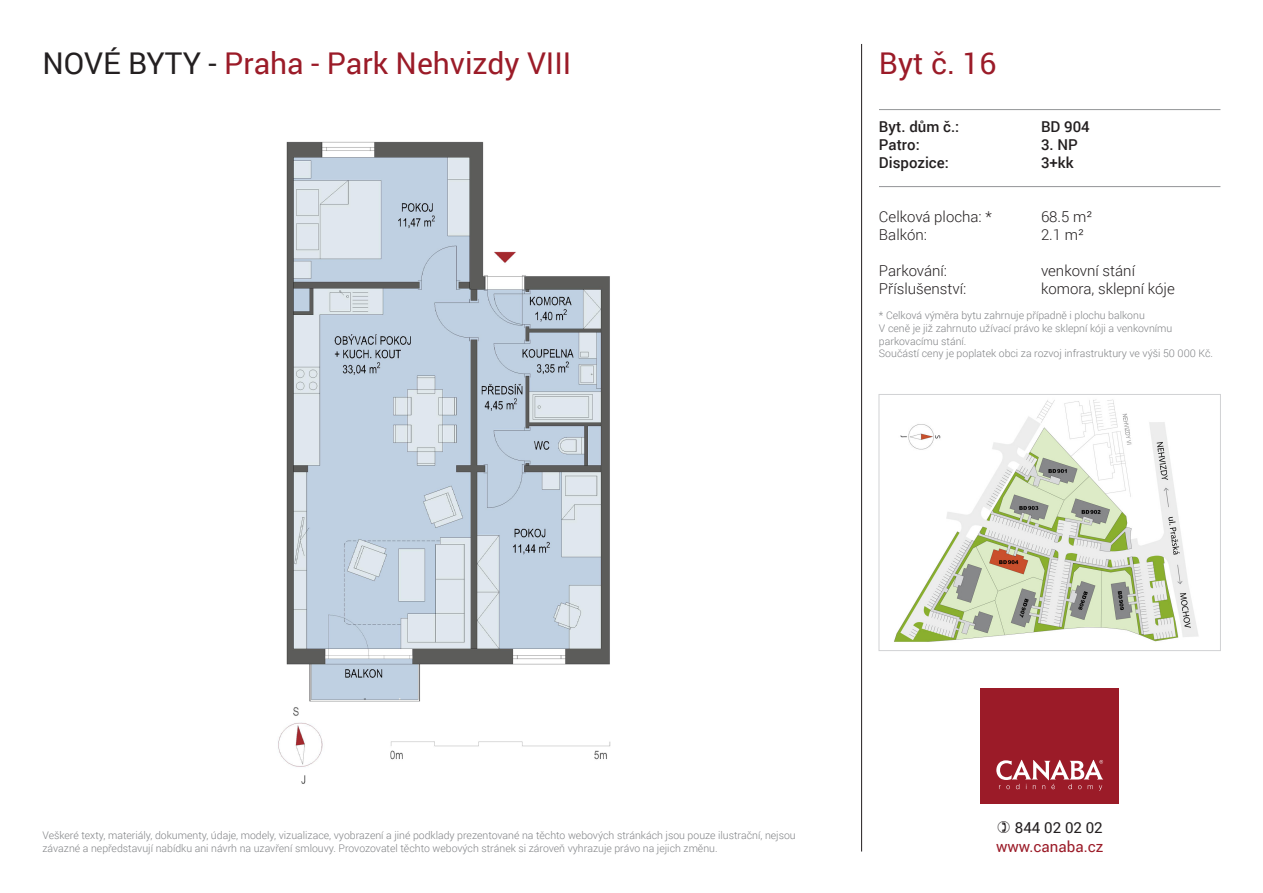
<style>
.page{position:relative;width:1263px;height:893px;background:#fff}
.page>*{position:absolute;margin:0;border:0;box-sizing:border-box;transform-origin:0 0}
.t1{font:30px "Roboto";color:#9b1b28}
.t2{font:15.15px "Roboto";color:#9b1b28}
.t3{font:15.15px "Roboto";color:#231f20}
.t4{font:300 15px "Roboto";color:#231f20}
.t5{font:500 15px "Roboto";color:#231f20}
.t6{font:300 10.5px/12.6px "Roboto";color:#808285}
.s1{color:#231f20}
</style>
<div class="page">
<hr style="left:879px;top:109px;width:341px;height:1px;background:#939598">
<hr style="left:879px;top:186px;width:341px;height:1px;background:#939598">
<img style="left:894px;top:399px;width:305px;height:243px">
<div style="left:879px;top:394px;width:342px;height:257px;border:1px solid #d1d2d4"></div>
<img style="left:278px;top:141px;width:333px;height:643px">
<div style="left:980px;top:688px;width:139px;height:116px;background:#9b1b28"></div>
<svg style="left:996px;top:760px;width:107px;height:31px"></svg>
<hr style="left:861px;top:44px;width:1px;height:807px;background:#231f20">
<p class="t1" style="left:43px;top:42px;width:530px"><span class="s1">NOVÉ BYTY -</span> Praha - Park Nehvizdy VIII</p>
<p class="t1" style="left:879px;top:42px;width:119px">Byt č. 16</p>
<p class="t5" style="left:879px;top:116px;width:82px">Byt. dům č.:</p>
<p class="t5" style="left:1041px;top:116px;width:50px">BD 904</p>
<p class="t5" style="left:879px;top:134px;width:42px">Patro:</p>
<p class="t5" style="left:1041px;top:134px;width:38px">3. NP</p>
<p class="t5" style="left:879px;top:152px;width:71px">Dispozice:</p>
<p class="t5" style="left:1041px;top:152px;width:34px">3+kk</p>
<p class="t4" style="left:879px;top:206px;width:114px">Celková plocha: *</p>
<p class="t4" style="left:1041px;top:206px;width:53px">68.5 m²</p>
<p class="t4" style="left:879px;top:224px;width:50px">Balkón:</p>
<p class="t4" style="left:1041px;top:224px;width:45px">2.1 m²</p>
<p class="t4" style="left:879px;top:260px;width:70px">Parkování:</p>
<p class="t4" style="left:1041px;top:260px;width:95px">venkovní stání</p>
<p class="t4" style="left:879px;top:278px;width:89px">Příslušenství:</p>
<p class="t4" style="left:1041px;top:278px;width:135px">komora, sklepní kóje</p>
<p class="t6" style="left:879px;top:309px;width:267px">* Celková výměra bytu zahrnuje případně i plochu balkonu</p>
<p class="t6" style="left:879px;top:322px;width:295px">V ceně je již zahrnuto užívací právo ke sklepní kóji a venkovnímu parkovacímu stání.</p>
<p class="t6" style="left:879px;top:347px;width:336px">Součástí ceny je poplatek obci za rozvoj infrastruktury ve výši 50 000 Kč.</p>
<p class="t6" style="left:43px;top:828px;width:755px">Veškeré texty, materiály, dokumenty, údaje, modely, vizualizace, vyobrazení a jiné podklady prezentované na těchto webových stránkách jsou pouze ilustrační, nejsou závazné a nepředstavují nabídku ani návrh na uzavření smlouvy. Provozovatel těchto webových stránek si zároveň vyhrazuje právo na jejich změnu.</p>
<p class="t3" style="left:1015px;top:817px;width:89px">844 02 02 02</p>
<p class="t2" style="left:996px;top:835px;width:109px">www.canaba.cz</p>
</div>
